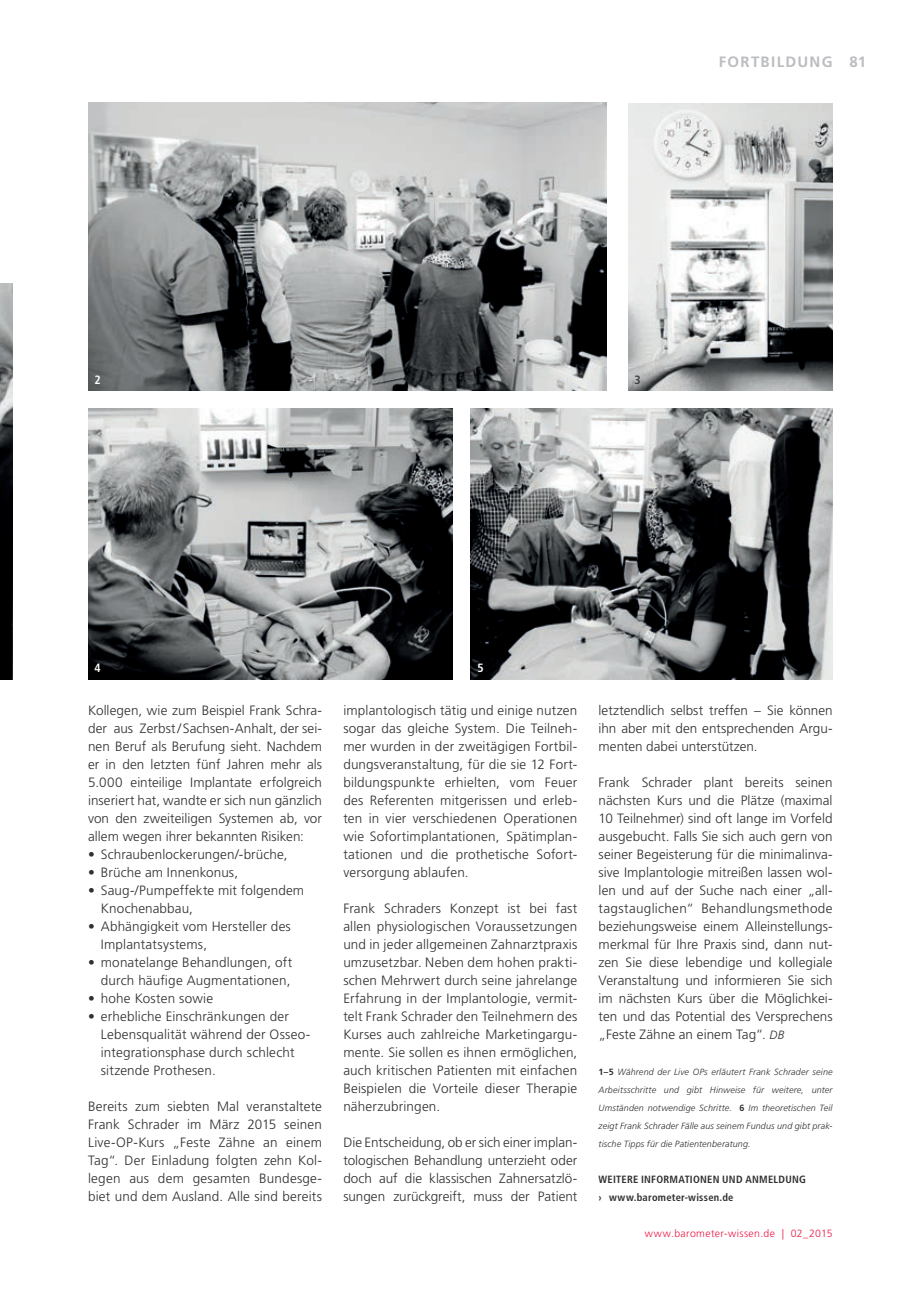
<style>
.page{position:relative;width:919px;height:1289px;background:#fff}
.page>*{position:absolute;margin:0;border:0;box-sizing:border-box;transform-origin:0 0}
.t1{font:700 15px "Frutiger LT Std";letter-spacing:.085em;color:#bcbdc0}
.t2{font:300 13.5px/18px "Frutiger LT Std";letter-spacing:.01em;color:#312f30;text-align:justify}
.t3{font:700 condensed 12px "Frutiger LT Std";color:#fff}
.t4{font:700 condensed 12px "Frutiger LT Std";color:#3e3e3f}
.t5{font:700 condensed 10.5px/18px "Frutiger LT Std";letter-spacing:.025em;color:#312f30}
.t6{font:300 10.5px "Frutiger LT Std";letter-spacing:.035em;color:#ed1845}
.t7{font:italic 300 9px/18px "Frutiger LT Std";letter-spacing:.015em;color:#312f30;text-align:justify}
.s1{font-style:italic;font-size:12px}
.s2{font-weight:700;font-style:normal}
</style>
<div class="page">
<img style="left:0;top:283px;width:13px;height:396px">
<img style="left:88px;top:103px;width:518px;height:288px">
<img style="left:88px;top:409px;width:364px;height:270px">
<img style="left:628px;top:104px;width:204px;height:287px">
<img style="left:471px;top:409px;width:361px;height:270px">
<p class="t1" style="left:718px;top:53px;width:115px">FORTBILDUNG</p>
<p class="t1" style="left:849px;top:53px;width:18px">81</p>
<p class="t3" style="left:94px;top:372px;width:8px">2</p>
<p class="t4" style="left:634px;top:372px;width:8px">3</p>
<p class="t3" style="left:94px;top:661px;width:8px">4</p>
<p class="t3" style="left:477px;top:661px;width:8px">5</p>
<p class="t2" style="left:88px;top:701px;width:235px">Kollegen, wie zum Beispiel Frank Schra&shy;der aus Zerbst/Sachsen-Anhalt, der sei&shy;nen Beruf als Berufung sieht. Nachdem er in den letzten fünf Jahren mehr als 5.000 einteilige Implantate erfolgreich inseriert hat, wandte er sich nun gänzlich von den zweiteiligen Systemen ab, vor allem wegen ihrer bekannten Risiken:</p>
<p class="t2" style="left:88px;top:845px;width:201px">• Schraubenlockerungen/-brüche,</p>
<p class="t2" style="left:88px;top:863px;width:151px">• Brüche am Innenkonus,</p>
<p class="t2" style="left:101px;top:881px;width:205px;text-indent:-13px">• Saug-/Pumpeffekte mit folgendem<br>Knochenabbau,</p>
<p class="t2" style="left:101px;top:917px;width:191px;text-indent:-13px">• Abhängigkeit vom Hersteller des<br>Implantatsystems,</p>
<p class="t2" style="left:88px;top:953px;width:206px;text-align:right">• monatelange Behandlungen, oft durch häufige Augmentationen,</p>
<p class="t2" style="left:88px;top:989px;width:127px">• hohe Kosten sowie</p>
<p class="t2" style="left:101px;top:1007px;width:211px;text-align:left;text-indent:-13px">• erhebliche Einschränkungen der<br>Lebensqualität während der Osseo&shy;integrationsphase durch schlecht sitzende Prothesen.</p>
<p class="t2" style="left:88px;top:1097px;width:235px">Bereits zum siebten Mal veranstaltete Frank Schrader im März 2015 seinen Live-OP-Kurs „Feste Zähne an einem Tag“. Der Einladung folgten zehn Kol&shy;legen aus dem gesamten Bundesge&shy;biet und dem Ausland. Alle sind bereits</p>
<p class="t2" style="left:343px;top:701px;width:235px">implantologisch tätig und einige nutzen sogar das gleiche System. Die Teilneh&shy;mer wurden in der zweitägigen Fortbil&shy;dungsveranstaltung, für die sie 12 Fort&shy;bildungspunkte erhielten, vom Feuer des Referenten mitgerissen und erleb&shy;ten in vier verschiedenen Operationen wie Sofortimplantationen, Spätimplan&shy;tationen und die prothetische Sofort&shy;versorgung ablaufen.</p>
<p class="t2" style="left:343px;top:899px;width:235px">Frank Schraders Konzept ist bei fast allen physiologischen Voraussetzungen und in jeder allgemeinen Zahnarztpraxis umzusetzbar. Neben dem hohen prakti&shy;schen Mehrwert durch seine jahrelange Erfahrung in der Implantologie, vermit&shy;telt Frank Schrader den Teilnehmern des Kurses auch zahlreiche Marketingargu&shy;mente. Sie sollen es ihnen ermöglichen, auch kritischen Patienten mit einfachen Beispielen die Vorteile dieser Therapie näherzubringen.</p>
<p class="t2" style="left:343px;top:1133px;width:235px">Die Entscheidung, ob er sich einer implan&shy;tologischen Behandlung unterzieht oder doch auf die klassischen Zahnersatzlö&shy;sungen zurückgreift, muss der Patient</p>
<p class="t2" style="left:598px;top:701px;width:235px">letztendlich selbst treffen – Sie können ihn aber mit den entsprechenden Argu&shy;menten dabei unterstützen.</p>
<p class="t2" style="left:598px;top:773px;width:235px">Frank Schrader plant bereits seinen nächsten Kurs und die Plätze (maximal 10 Teilnehmer) sind oft lange im Vorfeld ausgebucht. Falls Sie sich auch gern von seiner Begeisterung für die minimalinva&shy;sive Implantologie mitreißen lassen wol&shy;len und auf der Suche nach einer „all&shy;tagstauglichen“ Behandlungsmethode beziehungsweise einem Alleinstellungs&shy;merkmal für Ihre Praxis sind, dann nut&shy;zen Sie diese lebendige und kollegiale Veranstaltung und informieren Sie sich im nächsten Kurs über die Möglichkei&shy;ten und das Potential des Versprechens „Feste Zähne an einem Tag“. <span class="s1">DB</span></p>
<p class="t7" style="left:598px;top:1063px;width:235px"><span class="s2">1–5</span> Während der Live OPs erläutert Frank Schrader seine Arbeitsschritte und gibt Hinweise für weitere, unter Umständen notwendige Schritte. <span class="s2">6</span> Im theoretischen Teil zeigt Frank Schrader Fälle aus seinem Fundus und gibt prak&shy;tische Tipps für die Patientenberatung.</p>
<p class="t5" style="left:598px;top:1170px;width:209px">WEITERE INFORMATIONEN UND ANMELDUNG › www.barometer-wissen.de</p>
<p class="t6" style="left:645px;top:1227px;width:189px">www.barometer-wissen.de | 02_2015</p>
</div>
